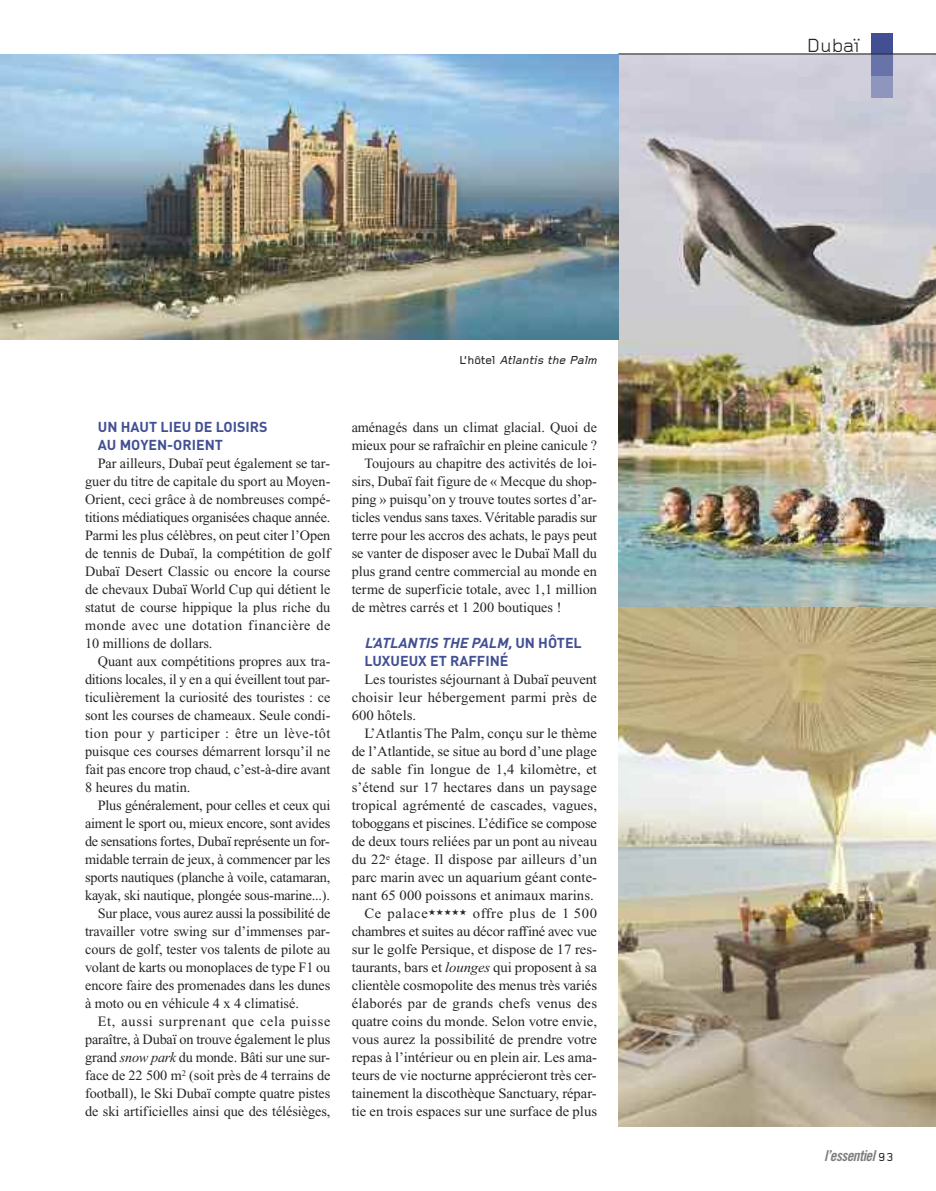
<style>
.page{position:relative;width:936px;height:1191px;background:#fff}
.page>*{position:absolute;margin:0;border:0;box-sizing:border-box;transform-origin:0 0}
.t1{font:19.8px "Foundry Gridnik";color:#272627}
.t2{font:15px "Trade Gothic Bold Cond Twenty Obl";letter-spacing:-.035em;color:#7d7d7d}
.t3{font:14.25px/18px "Times New Roman";letter-spacing:-.005em;color:#272627;text-align:justify}
.t4{font:700 14.25px/18px "DIN";color:#425093}
.t5{font:14.25px "Times New Roman";letter-spacing:.05em;color:#272627}
.t6{font:italic 500 12px "Foundry Gridnik";color:#272627}
.s1{font-style:normal}
.s2{font-style:italic}
.s3{font-family:"Foundry Gridnik";font-weight:500;font-size:12px;color:#272627}
</style>
<div class="page">
<img style="left:618px;top:55px;width:317px;height:552px">
<div style="left:871px;top:34px;width:21px;height:21px;background:#425093"></div>
<div style="left:871px;top:55px;width:21px;height:21px;background:#6873a9"></div>
<div style="left:871px;top:76px;width:21px;height:21px;background:#8e96be"></div>
<hr style="left:618px;top:54px;width:317px;height:1px;background:#272627">
<svg style="left:618px;top:607px;width:317px;height:519px;background:#bfb49a"></svg>
<img style="left:0;top:54px;width:618px;height:285px">
<p class="t6" style="left:459px;top:356px;width:142px"><span class="s1">L’ h ô t e l</span> Atlantis the Palm</p>
<p class="t4" style="left:98px;top:418px;width:171px">UN HAUT LIEU DE LOISIRS<br>AU MOYEN-ORIENT</p>
<p class="t3" style="left:85px;top:456px;width:247px;text-indent:13px">Par ailleurs, Dubaï peut également se tar&shy;guer du titre de capitale du sport au Moyen-Orient, ceci grâce à de nombreuses compé&shy;titions médiatiques organisées chaque année.<br>Parmi les plus célèbres, on peut citer l’Open de tennis de Dubaï, la compétition de golf Dubaï Desert Classic ou encore la course de chevaux Dubaï World Cup qui détient le statut de course hippique la plus riche du monde avec une dotation financière de 10 millions de dollars.</p>
<p class="t3" style="left:85px;top:654px;width:247px;text-indent:13px">Quant aux compétitions propres aux tra&shy;ditions locales, il y en a qui éveillent tout par&shy;ticulièrement la curiosité des touristes : ce sont les courses de chameaux. Seule condi&shy;tion pour y participer : être un lève-tôt puisque ces courses démarrent lorsqu’il ne fait pas encore trop chaud, c’est-à-dire avant 8 heures du matin.</p>
<p class="t3" style="left:98px;top:798px;width:234px">Plus généralement, pour celles et ceux qui</p>
<p class="t3" style="left:85px;top:816px;width:247px">aiment le sport ou, mieux encore, sont avides</p>
<p class="t3" style="left:85px;top:834px;width:246px">de sensations fortes, Dubaï représente un for-</p>
<p class="t3" style="left:85px;top:852px;width:247px">midable terrain de jeux, à commencer par les</p>
<p class="t3" style="left:85px;top:870px;width:247px">sports nautiques (planche à voile, catamaran,</p>
<p class="t3" style="left:85px;top:888px;width:246px">kayak, ski nautique, plongée sous-marine...).</p>
<p class="t3" style="left:98px;top:906px;width:234px">Sur place, vous aurez aussi la possibilité de</p>
<p class="t3" style="left:85px;top:924px;width:246px">travailler votre swing sur d’immenses par-</p>
<p class="t3" style="left:85px;top:942px;width:247px">cours de golf, tester vos talents de pilote au</p>
<p class="t3" style="left:85px;top:960px;width:247px">volant de karts ou monoplaces de type F1 ou</p>
<p class="t3" style="left:85px;top:978px;width:247px">encore faire des promenades dans les dunes</p>
<p class="t3" style="left:85px;top:996px;width:215px">à moto ou en véhicule 4 x 4 climatisé.</p>
<p class="t5" style="left:98px;top:1016px;width:234px">Et, aussi surprenant que cela puisse</p>
<p class="t3" style="left:85px;top:1032px;width:247px">paraître, à Dubaï on trouve également le plus</p>
<p class="t3" style="left:85px;top:1050px;width:246px">grand <span class="s2">snow park</span> du monde. Bâti sur une sur-</p>
<p class="t3" style="left:85px;top:1068px;width:247px">face de 22 500 m<sup>2</sup> (soit près de 4 terrains de</p>
<p class="t3" style="left:85px;top:1086px;width:247px">football), le Ski Dubaï compte quatre pistes</p>
<p class="t3" style="left:85px;top:1104px;width:247px">de ski artificielles ainsi que des télésièges,</p>
<p class="t3" style="left:351px;top:420px;width:247px">aménagés dans un climat glacial. Quoi de</p>
<p class="t3" style="left:351px;top:438px;width:247px">mieux pour se rafraîchir en pleine canicule ?</p>
<p class="t3" style="left:364px;top:456px;width:234px">Toujours au chapitre des activités de loi-</p>
<p class="t3" style="left:351px;top:474px;width:247px">sirs, Dubaï fait figure de « Mecque du shop-</p>
<p class="t3" style="left:351px;top:492px;width:246px">ping » puisqu’on y trouve toutes sortes d’ar-</p>
<p class="t3" style="left:351px;top:510px;width:247px">ticles vendus sans taxes. Véritable paradis sur</p>
<p class="t3" style="left:351px;top:528px;width:247px">terre pour les accros des achats, le pays peut</p>
<p class="t3" style="left:351px;top:546px;width:247px">se vanter de disposer avec le Dubaï Mall du</p>
<p class="t3" style="left:351px;top:564px;width:247px">plus grand centre commercial au monde en</p>
<p class="t3" style="left:351px;top:582px;width:247px">terme de superficie totale, avec 1,1 million</p>
<p class="t3" style="left:351px;top:600px;width:211px">de mètres carrés et 1 200 boutiques !</p>
<p class="t4" style="left:364px;top:634px;width:219px"><span class="s2">L’ATLANTIS THE PALM,</span> UN HÔTEL<br>LUXUEUX ET RAFFINÉ</p>
<p class="t3" style="left:351px;top:672px;width:247px;text-indent:13px">Les touristes séjournant à Dubaï peuvent choisir leur hébergement parmi près de 600 hôtels.</p>
<p class="t3" style="left:351px;top:726px;width:247px;text-align:right">L’Atlantis The Palm, conçu sur le thème de l’Atlantide, se situe au bord d’une plage de sable fin longue de 1,4 kilomètre, et s’étend sur 17 hectares dans un paysage tropical agrémenté de cascades, vagues, toboggans et piscines. L’édifice se compose de deux tours reliées par un pont au niveau du 22<sup>e</sup> étage. Il dispose par ailleurs d’un parc marin avec un aquarium géant conte&shy;nant 65 000 poissons et animaux marins.<br>Ce palace★★★★★ offre plus de 1 500 chambres et suites au décor raffiné avec vue sur le golfe Persique, et dispose de 17 res&shy;taurants, bars et <span class="s2">lounges</span> qui proposent à sa clientèle cosmopolite des menus très variés élaborés par de grands chefs venus des quatre coins du monde. Selon votre envie, vous aurez la possibilité de prendre votre repas à l’intérieur ou en plein air. Les ama&shy;teurs de vie nocturne apprécieront très cer&shy;tainement la discothèque Sanctuary, répar&shy;tie en trois espaces sur une surface de plus</p>
<h1 class="t1" style="left:806px;top:39px;width:55px">Dubaï</h1>
<p class="t2" style="left:824px;top:1149px;width:71px">l’essentiel <span class="s3">93</span></p>
</div>
